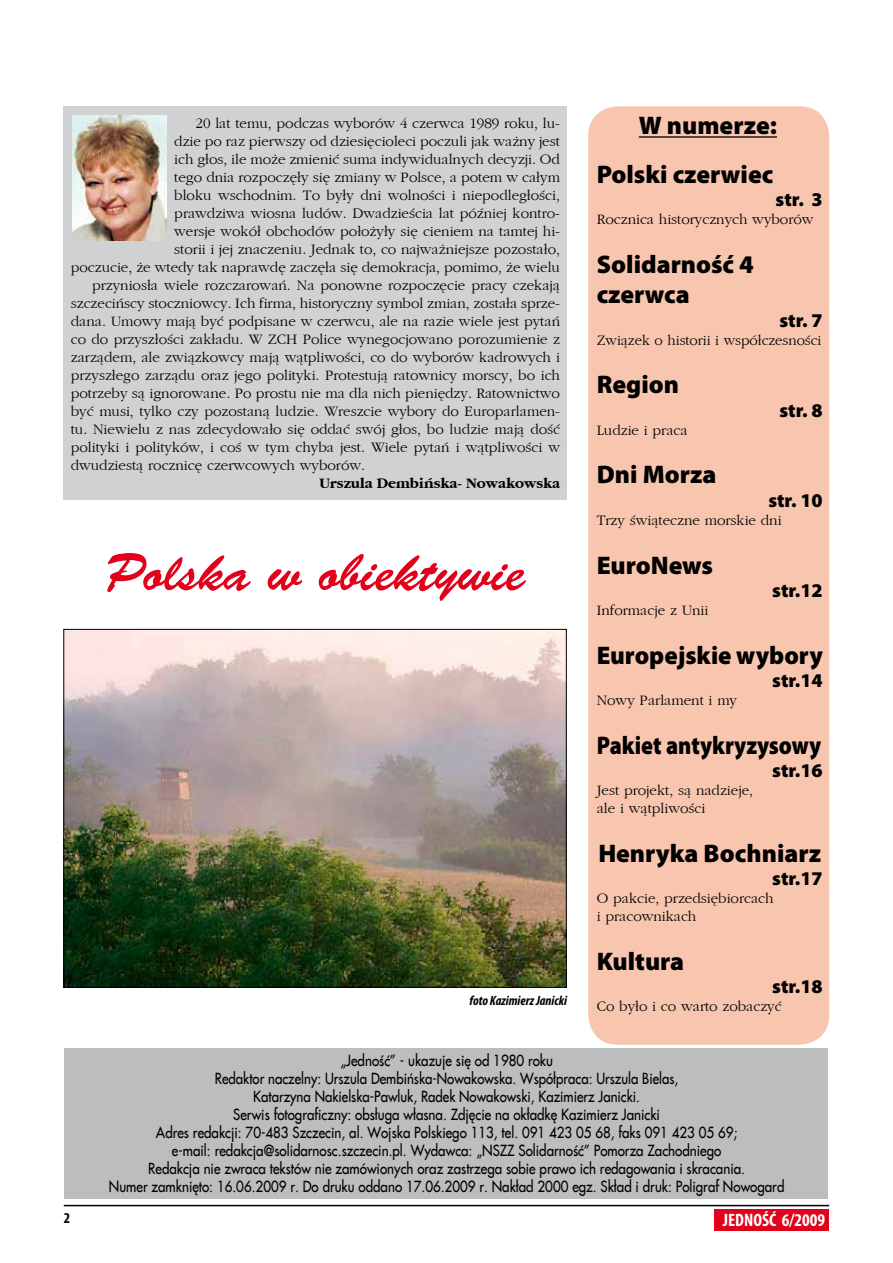
<style>
.page{position:relative;width:893px;height:1263px;background:#fff}
.page>*{position:absolute;margin:0;border:0;box-sizing:border-box;transform-origin:0 0}
.t1{font:52.5px "Brush Script Std";color:#e2001a}
.t2{font:900 25.5px/30.6px "Myriad Pro";color:#000}
.t3{font:900 25.5px "Myriad Pro";color:#000;scale:.87 1}
.t4{font:900 19.5px "Myriad Pro";color:#000}
.t5{font:700 condensed 18px "Myriad Pro";color:#fff}
.t6{font:15px/18px "Gatineau";color:#000}
.t7{font:15px/18px "Fujiyama 2";color:#000;text-align:center;scale:.89 1}
.t8{font:700 15px "Gatineau";color:#000}
.t9{font:700 condensed 15px "Myriad Pro";color:#000}
.t10{font:italic 700 condensed 13.5px "Myriad Pro";color:#000}
</style>
<div class="page">
<div style="left:714px;top:1209px;width:115px;height:21px;background:#e2001a"></div>
<hr style="left:64px;top:1205px;width:765px;height:1px;background:#000">
<div style="left:64px;top:106px;width:503px;height:394px;background:#d0d1d2"></div>
<div style="left:64px;top:1048px;width:764px;height:151px;background:#bbbdbe"></div>
<div style="left:588px;top:106px;width:241px;height:939px;background:#f8c5ae;border-radius:30px"></div>
<hr style="left:639px;top:136px;width:138px;height:2px;background:#000">
<img style="left:72px;top:115px;width:94px;height:126px">
<img style="left:65px;top:631px;width:500px;height:355px">
<p class="t6" style="left:196px;top:114px;width:366px">20 lat temu, podczas wyborów 4 czerwca 1989 roku, lu-</p>
<p class="t6" style="left:174px;top:132px;width:387px">dzie po raz pierwszy od dziesięcioleci poczuli jak ważny jest</p>
<p class="t6" style="left:174px;top:150px;width:387px">ich głos, ile może zmienić suma indywidualnych decyzji. Od</p>
<p class="t6" style="left:174px;top:168px;width:387px">tego dnia rozpoczęły się zmiany w Polsce, a potem w całym</p>
<p class="t6" style="left:174px;top:186px;width:387px">bloku wschodnim. To były dni wolności i niepodległości,</p>
<p class="t6" style="left:174px;top:204px;width:387px">prawdziwa wiosna ludów. Dwadzieścia lat później kontro-</p>
<p class="t6" style="left:174px;top:222px;width:387px">wersje wokół obchodów położyły się cieniem na tamtej hi-</p>
<p class="t6" style="left:174px;top:240px;width:387px">storii i jej znaczeniu. Jednak to, co najważniejsze pozostało,</p>
<p class="t6" style="left:71px;top:258px;width:491px">poczucie, że wtedy tak naprawdę zaczęła się demokracja, pomimo, że wielu</p>
<p class="t6" style="left:92px;top:276px;width:469px">przyniosła wiele rozczarowań. Na ponowne rozpoczęcie pracy czekają</p>
<p class="t6" style="left:71px;top:294px;width:491px">szczecińscy stoczniowcy. Ich firma, historyczny symbol zmian, została sprze-</p>
<p class="t6" style="left:71px;top:312px;width:491px">dana. Umowy mają być podpisane w czerwcu, ale na razie wiele jest pytań</p>
<p class="t6" style="left:71px;top:330px;width:491px">co do przyszłości zakładu. W ZCH Police wynegocjowano porozumienie z</p>
<p class="t6" style="left:71px;top:348px;width:491px">zarządem, ale związkowcy mają wątpliwości, co do wyborów kadrowych i</p>
<p class="t6" style="left:71px;top:366px;width:491px">przyszłego zarządu oraz jego polityki. Protestują ratownicy morscy, bo ich</p>
<p class="t6" style="left:71px;top:384px;width:491px">potrzeby są ignorowane. Po prostu nie ma dla nich pieniędzy. Ratownictwo</p>
<p class="t6" style="left:71px;top:402px;width:491px">być musi, tylko czy pozostaną ludzie. Wreszcie wybory do Europarlamen-</p>
<p class="t6" style="left:71px;top:420px;width:491px">tu. Niewielu z nas zdecydowało się oddać swój głos, bo ludzie mają dość</p>
<p class="t6" style="left:71px;top:438px;width:491px">polityki i polityków, i coś w tym chyba jest. Wiele pytań i wątpliwości w</p>
<p class="t6" style="left:71px;top:456px;width:296px">dwudziestą rocznicę czerwcowych wyborów.</p>
<p class="t8" style="left:319px;top:475px;width:242px">Urszula Dembińska- Nowakowska</p>
<h1 class="t1" style="left:105px;top:543px;width:422px">Polska w obiektywie</h1>
<p class="t10" style="left:469px;top:992px;width:99px">foto Kazimierz Janicki</p>
<h2 class="t2" style="left:639px;top:110px;width:140px">W numerze:</h2>
<h2 class="t2" style="left:597px;top:158px;width:178px">Polski czerwiec</h2>
<h3 class="t4" style="left:776px;top:187px;width:49px">str. 3</h3>
<p class="t6" style="left:597px;top:210px;width:218px">Rocznica historycznych wyborów</p>
<h2 class="t2" style="left:597px;top:248px;width:159px">Solidarność 4 czerwca</h2>
<h3 class="t4" style="left:779px;top:307px;width:45px">str. 7</h3>
<p class="t6" style="left:597px;top:331px;width:226px">Związek o historii i współczesności</p>
<h2 class="t2" style="left:597px;top:369px;width:84px">Region</h2>
<h3 class="t4" style="left:779px;top:397px;width:45px">str. 8</h3>
<p class="t6" style="left:597px;top:421px;width:92px">Ludzie i praca</p>
<h2 class="t2" style="left:597px;top:459px;width:121px">Dni Morza</h2>
<h3 class="t4" style="left:768px;top:487px;width:56px">str. 10</h3>
<p class="t6" style="left:597px;top:511px;width:186px">Trzy świąteczne morskie dni</p>
<h2 class="t2" style="left:597px;top:549px;width:118px">EuroNews</h2>
<h3 class="t4" style="left:772px;top:577px;width:52px">str.12</h3>
<p class="t6" style="left:597px;top:601px;width:113px">Informacje z Unii</p>
<h2 class="t2" style="left:597px;top:639px;width:228px">Europejskie wybory</h2>
<h3 class="t4" style="left:772px;top:667px;width:52px">str.14</h3>
<p class="t6" style="left:597px;top:691px;width:142px">Nowy Parlament i my</p>
<h2 class="t3" style="left:597px;top:728px;width:260px">Pakiet antykryzysowy</h2>
<h3 class="t4" style="left:772px;top:757px;width:52px">str.16</h3>
<p class="t6" style="left:597px;top:781px;width:158px">Jest projekt, są nadzieje, ale i wątpliwości</p>
<h2 class="t2" style="left:598px;top:837px;width:224px">Henryka Bochniarz</h2>
<h3 class="t4" style="left:772px;top:865px;width:52px">str.17</h3>
<p class="t6" style="left:597px;top:889px;width:178px">O pakcie, przedsiębiorcach i pracownikach</p>
<h2 class="t2" style="left:597px;top:945px;width:89px">Kultura</h2>
<h3 class="t4" style="left:772px;top:973px;width:52px">str.18</h3>
<p class="t6" style="left:597px;top:997px;width:186px">Co było i co warto zobaczyć</p>
<p class="t7" style="left:109px;top:1051px;width:760px">„Jedność” - ukazuje się od 1980 roku<br>Redaktor naczelny: Urszula Dembińska-Nowakowska. Współpraca: Urszula Bielas,<br>Katarzyna Nakielska-Pawluk, Radek Nowakowski, Kazimierz Janicki.<br>Serwis fotograficzny: obsługa własna. Zdjęcie na okładkę Kazimierz Janicki<br>Adres redakcji: 70-483 Szczecin, al. Wojska Polskiego 113, tel. 091 423 05 68, faks 091 423 05 69;<br>e-mail: redakcja@solidarnosc.szczecin.pl. Wydawca: „NSZZ Solidarność” Pomorza Zachodniego<br>Redakcja nie zwraca tekstów nie zamówionych oraz zastrzega sobie prawo ich redagowania i skracania.<br>Numer zamknięto: 16.06.2009 r. Do druku oddano 17.06.2009 r. Nakład 2000 egz. Skład i druk: Poligraf Nowogard</p>
<p class="t9" style="left:64px;top:1209px;width:8px">2</p>
<p class="t5" style="left:723px;top:1209px;width:104px">JEDNOŚĆ 6/2009</p>
</div>
